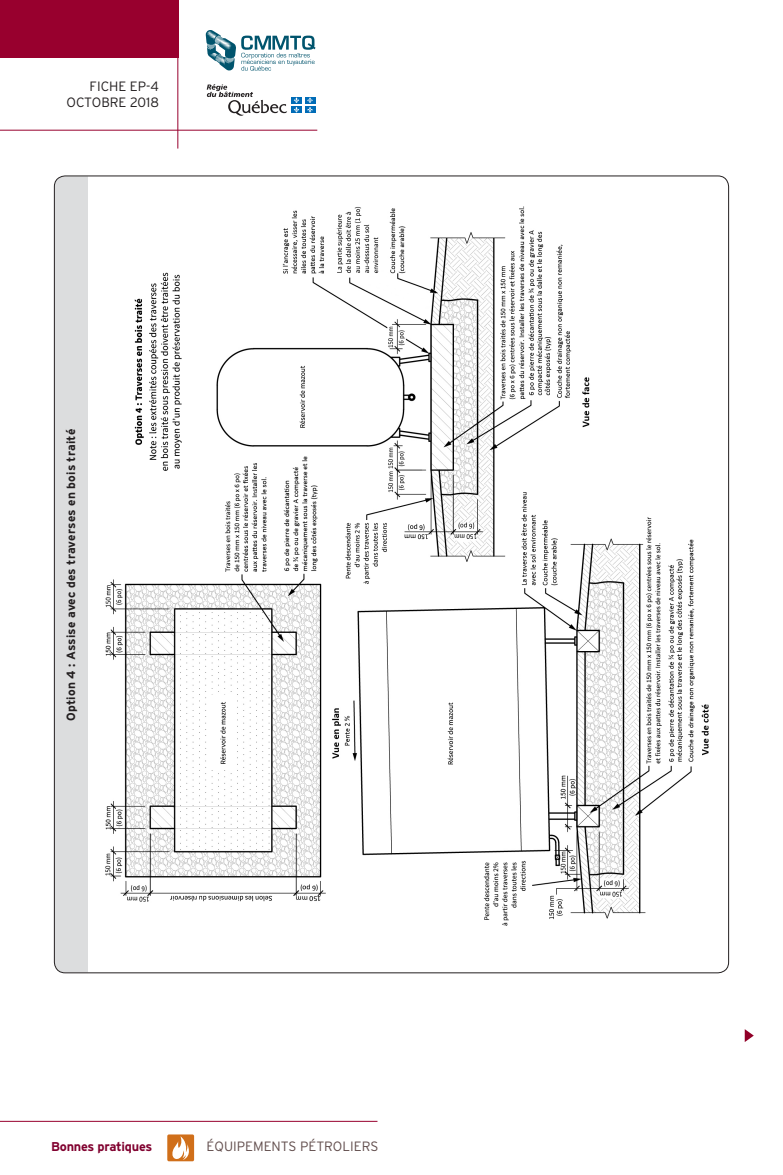
<style>
.page{position:relative;width:783px;height:1175px;background:#fff}
.page>*{position:absolute;margin:0;border:0;box-sizing:border-box;transform-origin:0 0}
.t1{font:300 13.5px "Interstate";color:#624e4d}
.t2{font:300 13.5px/16px "Interstate";color:#231f20;text-align:right}
.t3{font:700 12.75px "Interstate";letter-spacing:-.02em;color:#810230}
.t4{font:700 12px "Interstate";letter-spacing:.005em;color:#231f20}
</style>
<div class="page">
<div style="left:0;top:0;width:178px;height:57px;background:#98002e"></div>
<hr style="left:177px;top:0;width:1px;height:148px;background:#98002e">
<hr style="left:0;top:130px;width:317px;height:1px;background:#98002e">
<svg style="left:206px;top:30px;width:110px;height:41px"></svg>
<svg style="left:207px;top:84px;width:80px;height:32px"></svg>
<div style="left:291px;top:97px;width:11px;height:6px;background:#006cb7"></div>
<div style="left:305px;top:97px;width:10px;height:6px;background:#006cb7"></div>
<div style="left:291px;top:106px;width:11px;height:7px;background:#006cb7"></div>
<svg style="left:294px;top:97px;width:5px;height:16px"></svg>
<div style="left:305px;top:106px;width:10px;height:7px;background:#006cb7"></div>
<svg style="left:307px;top:97px;width:6px;height:16px"></svg>
<svg style="left:745px;top:1029px;width:9px;height:13px"></svg>
<hr style="left:0;top:1120px;width:377px;height:1px;background:#98002e">
<div style="left:167px;top:1134px;width:27px;height:27px;background:#d06f1a;border-radius:2px"></div>
<svg style="left:172px;top:1136px;width:17px;height:23px"></svg>
<div style="left:55px;top:176px;width:33px;height:796px;background:#dcddde"></div>
<img style="left:105px;top:207px;width:604px;height:719px">
<p class="t2" style="left:66px;top:78px;width:94px">FICHE EP-4<br>OCTOBRE 2018</p>
<p class="t4" style="left:64px;top:721px;width:293px;rotate:-90deg">Option 4 : Assise avec des traverses en bois traité</p>
<p class="t3" style="left:51px;top:1139px;width:103px">Bonnes pratiques</p>
<p class="t1" style="left:207px;top:1139px;width:173px">ÉQUIPEMENTS PÉTROLIERS</p>
</div>
